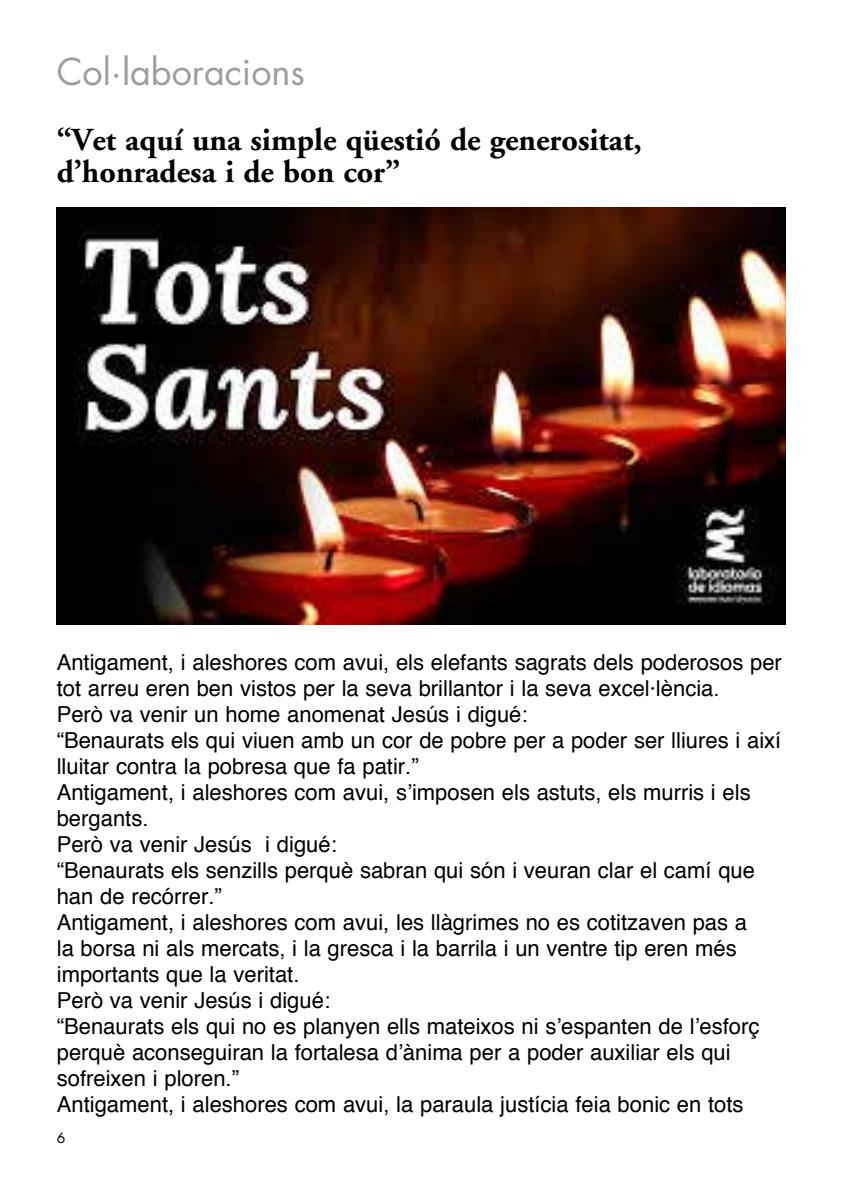
<style>
.page{position:relative;width:842px;height:1191px;background:#fff}
.page>*{position:absolute;margin:0;border:0;box-sizing:border-box;transform-origin:0 0}
.t1{font:36px "Futura";color:#9d9d9c}
.t2{font:700 32px/32px "Adobe Garamond";color:#000}
.t3{font:22px/26px "Helvetica";color:#000}
.t4{font:14px "Futura";color:#000}
</style>
<div class="page">
<img style="left:57px;top:208px;width:728px;height:416px">
<h1 class="t1" style="left:57px;top:47px;width:250px">Col·laboracions</h1>
<h2 class="t2" style="left:57px;top:125px;width:587px">“Vet aquí una simple qüestió de generositat, d’honradesa i de bon cor”</h2>
<p class="t3" style="left:57px;top:650px;width:727px">Antigament, i aleshores com avui, els elefants sagrats dels poderosos per tot arreu eren ben vistos per la seva brillantor i la seva excel·lència.<br>Però va venir un home anomenat Jesús i digué:<br>“Benaurats els qui viuen amb un cor de pobre per a poder ser lliures i així lluitar contra la pobresa que fa patir.”<br>Antigament, i aleshores com avui, s’imposen els astuts, els murris i els bergants.<br>Però va venir Jesús i digué:<br>“Benaurats els senzills perquè sabran qui són i veuran clar el camí que han de recórrer.”<br>Antigament, i aleshores com avui, les llàgrimes no es cotitzaven pas a<br>la borsa ni als mercats, i la gresca i la barrila i un ventre tip eren més importants que la veritat.<br>Però va venir Jesús i digué:<br>“Benaurats els qui no es planyen ells mateixos ni s’espanten de l’esforç perquè aconseguiran la fortalesa d’ànima per a poder auxiliar els qui sofreixen i ploren.”<br>Antigament, i aleshores com avui, la paraula justícia feia bonic en tots</p>
<p class="t4" style="left:57px;top:1127px;width:10px">6</p>
</div>
